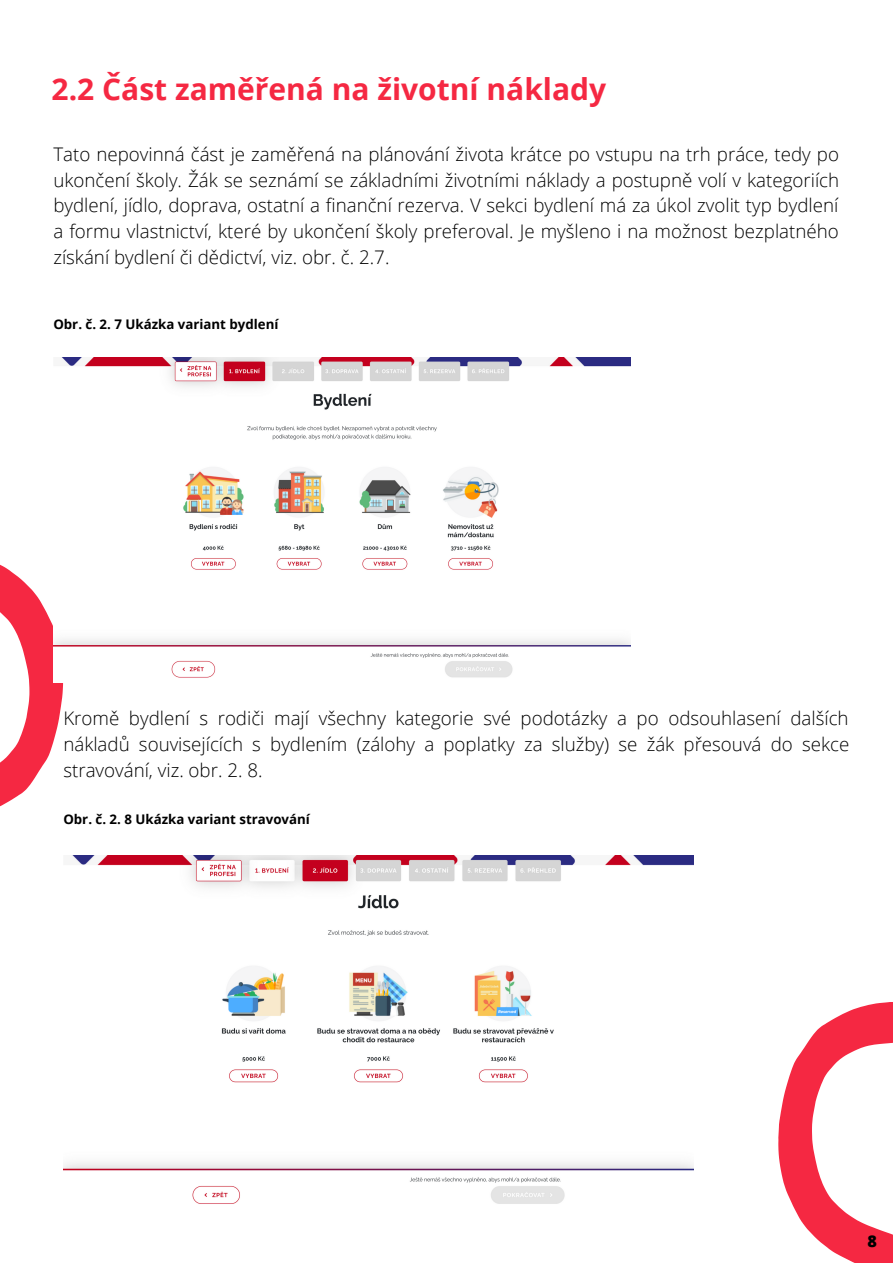
<style>
.page{position:relative;width:893px;height:1264px;background:#fff}
.page>*{position:absolute;margin:0;border:0;box-sizing:border-box;transform-origin:0 0}
.t1{font:700 30px "Open Sans";color:#f52842}
.t2{font:300 18.75px/25.8px "Open Sans";color:#000;text-align:justify}
.t3{font:800 16.2px "Open Sans";color:#000}
.t4{font:700 13.2px "Open Sans";color:#000}
</style>
<div class="page">
<svg style="left:0;top:564px;width:63px;height:243px"></svg>
<svg style="left:778px;top:1002px;width:114px;height:260px"></svg>
<img style="left:53px;top:358px;width:577px;height:325px">
<img style="left:63px;top:855px;width:630px;height:349px">
<p class="t1" style="left:52px;top:68px;width:556px">2.2 Část zaměřená na životní náklady</p>
<p class="t2" style="left:53px;top:140px;width:787px">Tato nepovinná část je zaměřená na plánování života krátce po vstupu na trh práce, tedy po ukončení školy. Žák se seznámí se základními životními náklady a postupně volí v kategoriích bydlení, jídlo, doprava, ostatní a finanční rezerva. V sekci bydlení má za úkol zvolit typ bydlení a formu vlastnictví, které by ukončení školy preferoval. Je myšleno i na možnost bezplatného získání bydlení či dědictví, viz. obr. č. 2.7.</p>
<p class="t4" style="left:53px;top:315px;width:226px">Obr. č. 2. 7 Ukázka variant bydlení</p>
<p class="t2" style="left:63px;top:704px;width:787px">Kromě bydlení s rodiči mají všechny kategorie své podotázky a po odsouhlasení dalších nákladů souvisejících s bydlením (zálohy a poplatky za služby) se žák přesouvá do sekce stravování, viz. obr. 2. 8.</p>
<p class="t4" style="left:63px;top:809px;width:248px">Obr. č. 2. 8 Ukázka variant stravování</p>
<p class="t3" style="left:867px;top:1229px;width:11px">8</p>
</div>
